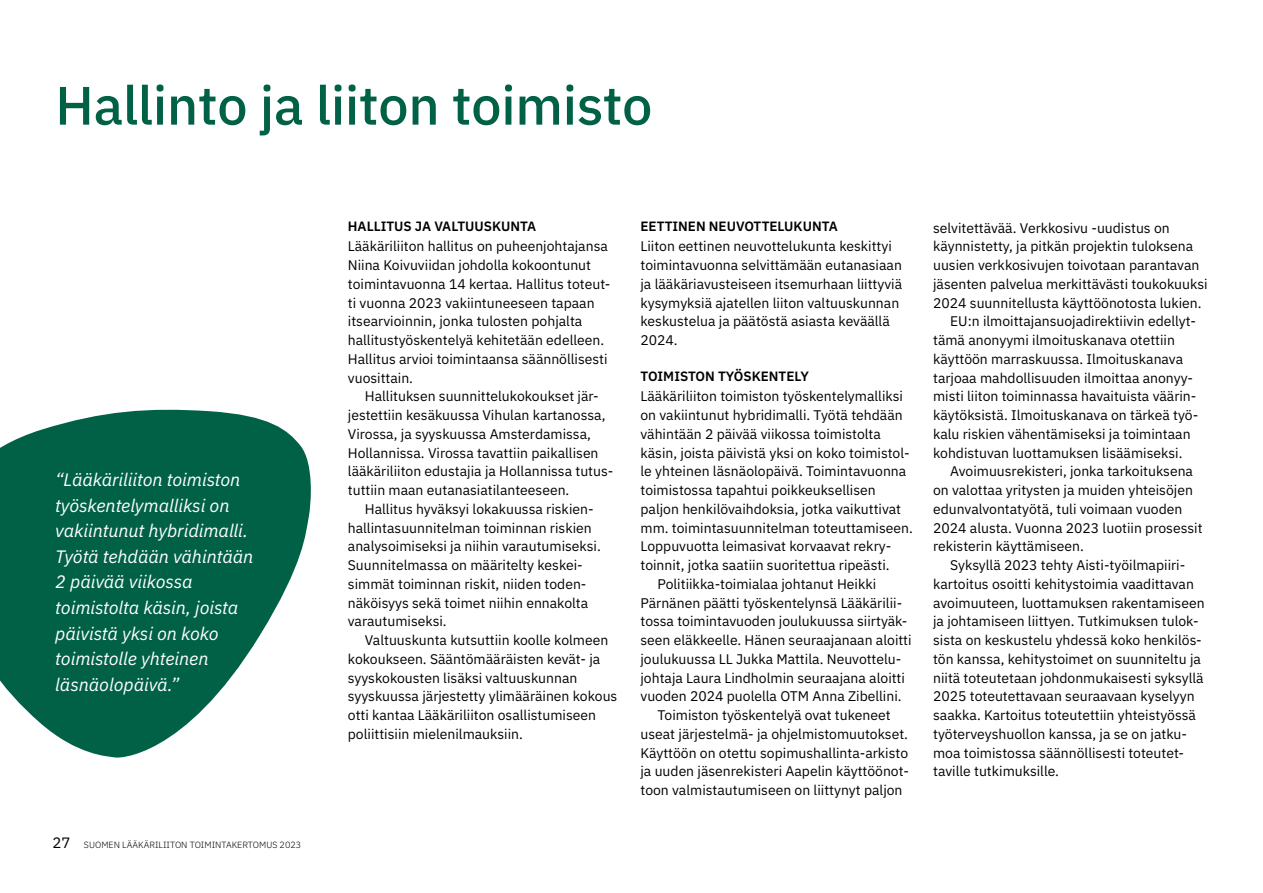
<style>
.page{position:relative;width:1263px;height:893px;background:#fff}
.page>*{position:absolute;margin:0;border:0;box-sizing:border-box;transform-origin:0 0}
.t1{font:500 54px "IBM Plex Sans";letter-spacing:-.005em;color:#006146}
.t2{font:italic 18px/25.5px "IBM Plex Sans";letter-spacing:-.005em;color:#fff}
.t3{font:13.95px/18.8px "IBM Plex Sans";color:#000}
.t4{font:600 13.5px "IBM Plex Sans";color:#000}
.t5{font:300 9px "IBM Plex Sans";color:#000}
.s1{font-weight:400;font-size:15px}
</style>
<div class="page">
<svg style="left:0;top:409px;width:311px;height:349px;fill:#006146"></svg>
<h1 class="t1" style="left:55px;top:64px;width:599px">Hallinto ja liiton toimisto</h1>
<p class="t2" style="left:55px;top:466px;width:200px">“Lääkäriliiton toimiston työskentelymalliksi on vakiintunut hybridimalli.<br>Työtä tehdään vähintään<br>2 päivää viikossa toimistolta käsin, joista päivistä yksi on koko toimistolle yhteinen läsnäolopäivä.”</p>
<p class="t5" style="left:52px;top:838px;width:250px"><span class="s1">27</span> SUOMEN LÄÄKÄRILIITON TOIMINTAKERTOMUS 2023</p>
<p class="t4" style="left:348px;top:216px;width:190px">HALLITUS JA VALTUUSKUNTA</p>
<p class="t3" style="left:348px;top:236px;width:264px">Lääkäriliiton hallitus on puheenjohtajansa Niina Koivuviidan johdolla kokoontunut toimintavuonna 14 kertaa. Hallitus toteut&shy;ti vuonna 2023 vakiintuneeseen tapaan itsearvioinnin, jonka tulosten pohjalta hallitustyöskentelyä kehitetään edelleen.<br>Hallitus arvioi toimintaansa säännöllisesti vuosittain.</p>
<p class="t3" style="left:348px;top:386px;width:267px;text-indent:17px">Hallituksen suunnittelukokoukset jär&shy;jestettiin kesäkuussa Vihulan kartanossa, Virossa, ja syyskuussa Amsterdamissa, Hollannissa. Virossa tavattiin paikallisen lääkäriliiton edustajia ja Hollannissa tutus&shy;tuttiin maan eutanasiatilanteeseen.</p>
<p class="t3" style="left:348px;top:498px;width:254px;text-indent:17px">Hallitus hyväksyi lokakuussa riskien&shy;hallintasuunnitelman toiminnan riskien analysoimiseksi ja niihin varautumiseksi.<br>Suunnitelmassa on määritelty keskei&shy;simmät toiminnan riskit, niiden toden&shy;näköisyys sekä toimet niihin ennakolta varautumiseksi.</p>
<p class="t3" style="left:348px;top:630px;width:271px;text-indent:17px">Valtuuskunta kutsuttiin koolle kolmeen kokoukseen. Sääntömääräisten kevät- ja syyskokousten lisäksi valtuuskunnan syyskuussa järjestetty ylimääräinen kokous otti kantaa Lääkäriliiton osallistumiseen poliittisiin mielenilmauksiin.</p>
<p class="t4" style="left:640px;top:216px;width:199px">EETTINEN NEUVOTTELUKUNTA</p>
<p class="t3" style="left:640px;top:236px;width:263px">Liiton eettinen neuvottelukunta keskittyi toimintavuonna selvittämään eutanasiaan ja lääkäriavusteiseen itsemurhaan liittyviä kysymyksiä ajatellen liiton valtuuskunnan keskustelua ja päätöstä asiasta keväällä 2024.</p>
<p class="t4" style="left:640px;top:366px;width:170px">TOIMISTON TYÖSKENTELY</p>
<p class="t3" style="left:640px;top:386px;width:264px">Lääkäriliiton toimiston työskentelymalliksi</p>
<p class="t3" style="left:640px;top:405px;width:264px">on vakiintunut hybridimalli. Työtä tehdään</p>
<p class="t3" style="left:640px;top:423px;width:242px">vähintään 2 päivää viikossa toimistolta</p>
<p class="t3" style="left:640px;top:442px;width:271px">käsin, joista päivistä yksi on koko toimistol-</p>
<p class="t3" style="left:640px;top:461px;width:267px">le yhteinen läsnäolopäivä. Toimintavuonna</p>
<p class="t3" style="left:640px;top:480px;width:237px">toimistossa tapahtui poikkeuksellisen</p>
<p class="t3" style="left:640px;top:498px;width:262px">paljon henkilövaihdoksia, jotka vaikuttivat</p>
<p class="t3" style="left:640px;top:517px;width:274px">mm. toimintasuunnitelman toteuttamiseen.</p>
<p class="t3" style="left:640px;top:536px;width:252px">Loppuvuotta leimasivat korvaavat rekry-</p>
<p class="t3" style="left:640px;top:555px;width:251px">toinnit, jotka saatiin suoritettua ripeästi.</p>
<p class="t3" style="left:657px;top:573px;width:220px">Politiikka-toimialaa johtanut Heikki</p>
<p class="t3" style="left:640px;top:592px;width:263px">Pärnänen päätti työskentelynsä Lääkärilii-</p>
<p class="t3" style="left:640px;top:611px;width:269px">tossa toimintavuoden joulukuussa siirtyäk-</p>
<p class="t3" style="left:640px;top:630px;width:273px">seen eläkkeelle. Hänen seuraajanaan aloitti</p>
<p class="t3" style="left:640px;top:648px;width:262px">joulukuussa LL Jukka Mattila. Neuvottelu-</p>
<p class="t3" style="left:640px;top:667px;width:266px">johtaja Laura Lindholmin seuraajana aloitti</p>
<p class="t3" style="left:640px;top:686px;width:263px">vuoden 2024 puolella OTM Anna Zibellini.</p>
<p class="t3" style="left:657px;top:705px;width:235px">Toimiston työskentelyä ovat tukeneet</p>
<p class="t3" style="left:640px;top:723px;width:269px">useat järjestelmä- ja ohjelmistomuutokset.</p>
<p class="t3" style="left:640px;top:742px;width:269px">Käyttöön on otettu sopimushallinta-arkisto</p>
<p class="t3" style="left:640px;top:761px;width:270px">ja uuden jäsenrekisteri Aapelin käyttöönot-</p>
<p class="t3" style="left:640px;top:780px;width:264px">toon valmistautumiseen on liittynyt paljon</p>
<p class="t3" style="left:933px;top:217px;width:238px">selvitettävää. Verkkosivu -uudistus on</p>
<p class="t3" style="left:933px;top:236px;width:262px">käynnistetty, ja pitkän projektin tuloksena</p>
<p class="t3" style="left:933px;top:255px;width:268px">uusien verkkosivujen toivotaan parantavan</p>
<p class="t3" style="left:933px;top:273px;width:276px">jäsenten palvelua merkittävästi toukokuuksi</p>
<p class="t3" style="left:933px;top:292px;width:270px">2024 suunnitellusta käyttöönotosta lukien.</p>
<p class="t3" style="left:950px;top:311px;width:246px">EU:n ilmoittajansuojadirektiivin edellyt-</p>
<p class="t3" style="left:933px;top:330px;width:243px">tämä anonyymi ilmoituskanava otettiin</p>
<p class="t3" style="left:933px;top:348px;width:252px">käyttöön marraskuussa. Ilmoituskanava</p>
<p class="t3" style="left:933px;top:367px;width:261px">tarjoaa mahdollisuuden ilmoittaa anonyy-</p>
<p class="t3" style="left:933px;top:386px;width:265px">misti liiton toiminnassa havaituista väärin-</p>
<p class="t3" style="left:933px;top:405px;width:267px">käytöksistä. Ilmoituskanava on tärkeä työ-</p>
<p class="t3" style="left:933px;top:423px;width:259px">kalu riskien vähentämiseksi ja toimintaan</p>
<p class="t3" style="left:933px;top:442px;width:251px">kohdistuvan luottamuksen lisäämiseksi.</p>
<p class="t3" style="left:950px;top:461px;width:244px">Avoimuusrekisteri, jonka tarkoituksena</p>
<p class="t3" style="left:933px;top:480px;width:261px">on valottaa yritysten ja muiden yhteisöjen</p>
<p class="t3" style="left:933px;top:498px;width:251px">edunvalvontatyötä, tuli voimaan vuoden</p>
<p class="t3" style="left:933px;top:517px;width:271px">2024 alusta. Vuonna 2023 luotiin prosessit</p>
<p class="t3" style="left:933px;top:536px;width:152px">rekisterin käyttämiseen.</p>
<p class="t3" style="left:950px;top:555px;width:237px">Syksyllä 2023 tehty Aisti-työilmapiiri-</p>
<p class="t3" style="left:933px;top:573px;width:262px">kartoitus osoitti kehitystoimia vaadittavan</p>
<p class="t3" style="left:933px;top:592px;width:273px">avoimuuteen, luottamuksen rakentamiseen</p>
<p class="t3" style="left:933px;top:611px;width:267px">ja johtamiseen liittyen. Tutkimuksen tulok-</p>
<p class="t3" style="left:933px;top:630px;width:270px">sista on keskustelu yhdessä koko henkilös-</p>
<p class="t3" style="left:933px;top:648px;width:269px">tön kanssa, kehitystoimet on suunniteltu ja</p>
<p class="t3" style="left:933px;top:667px;width:272px">niitä toteutetaan johdonmukaisesti syksyllä</p>
<p class="t3" style="left:933px;top:686px;width:263px">2025 toteutettavaan seuraavaan kyselyyn</p>
<p class="t3" style="left:933px;top:705px;width:264px">saakka. Kartoitus toteutettiin yhteistyössä</p>
<p class="t3" style="left:933px;top:723px;width:255px">työterveyshuollon kanssa, ja se on jatku-</p>
<p class="t3" style="left:933px;top:742px;width:251px">moa toimistossa säännöllisesti toteutet-</p>
<p class="t3" style="left:933px;top:761px;width:127px">taville tutkimuksille.</p>
</div>
